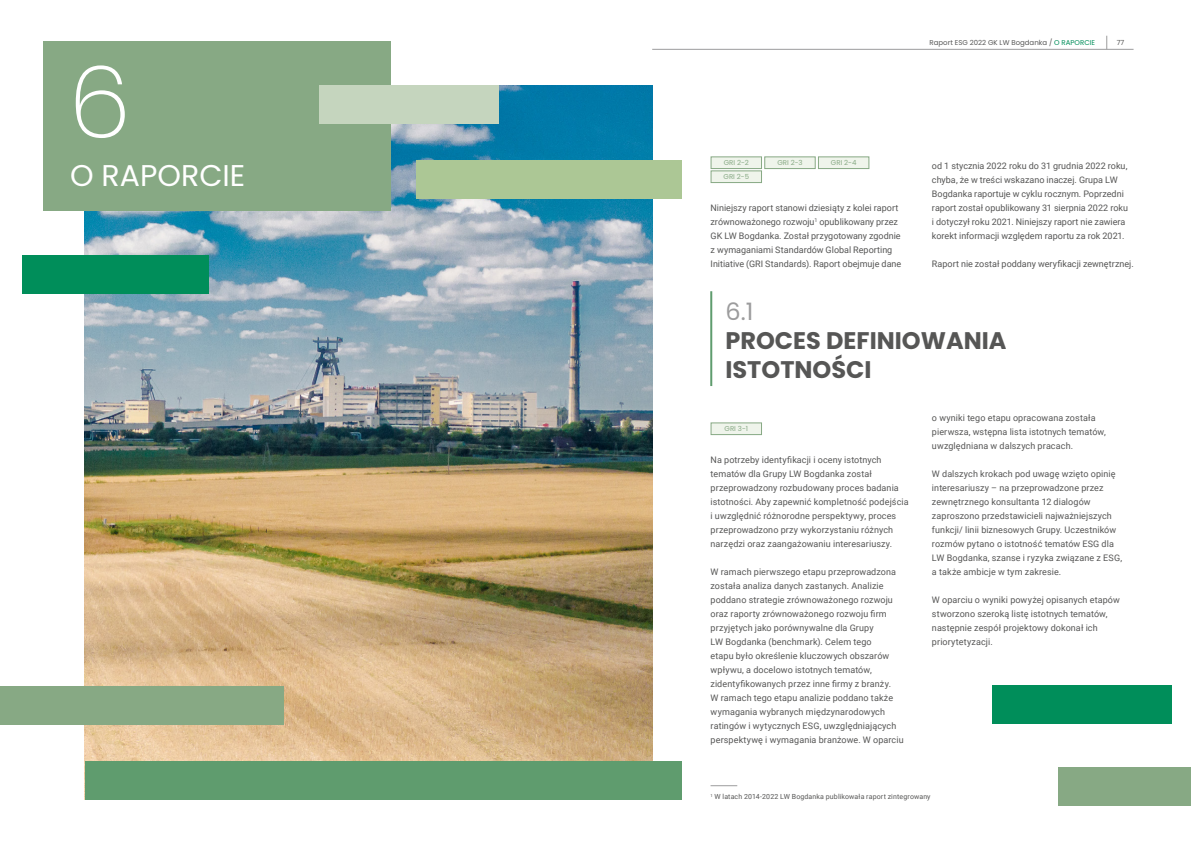
<style>
.page{position:relative;width:1191px;height:842px;background:#fff}
.page>*{position:absolute;margin:0;border:0;box-sizing:border-box;transform-origin:0 0}
.t1{font:200 100px "Poppins";color:#fff}
.t2{font:30px "Poppins";color:#fff}
.t3{font:700 24px/28.8px "Poppins";color:#565655}
.t4{font:24px "Poppins";color:#9c9c9d}
.t5{font:9px/14px "Roboto";letter-spacing:.01em;color:#565655}
.t6{font:7px "Roboto";letter-spacing:.02em;color:#565655}
.t7{font:7px "Poppins";color:#565655}
.t8{font:7px "Poppins";color:#87a984}
.s1{color:#008e5a}
</style>
<div class="page">
<img style="left:85px;top:85px;width:567px;height:676px">
<div style="left:22px;top:255px;width:187px;height:38px;background:#008e5a"></div>
<div style="left:85px;top:761px;width:596px;height:38px;background:#5f9c6e"></div>
<div style="left:0;top:686px;width:283px;height:39px;background:#87a984"></div>
<div style="left:416px;top:161px;width:265px;height:38px;background:#acc795"></div>
<div style="left:43px;top:42px;width:347px;height:169px;background:#87a984"></div>
<div style="left:319px;top:85px;width:180px;height:39px;background:#c5d5be"></div>
<hr style="left:710px;top:291px;width:2px;height:95px;background:#5f9c6e">
<div style="left:710px;top:422px;width:52px;height:13px;background:#eff4eb;border:1px solid #87a984"></div>
<div style="left:710px;top:156px;width:52px;height:13px;background:#eff4eb;border:1px solid #87a984"></div>
<div style="left:764px;top:156px;width:51px;height:13px;background:#eff4eb;border:1px solid #87a984"></div>
<div style="left:818px;top:156px;width:51px;height:13px;background:#eff4eb;border:1px solid #87a984"></div>
<div style="left:710px;top:170px;width:52px;height:13px;background:#eff4eb;border:1px solid #87a984"></div>
<div style="left:1058px;top:767px;width:133px;height:39px;background:#87a984"></div>
<div style="left:992px;top:685px;width:180px;height:39px;background:#008e5a"></div>
<svg style="left:710px;top:785px;width:27px;height:1px"></svg>
<hr style="left:652px;top:49px;width:481px;height:1px;background:#9c9c9d">
<svg style="left:1106px;top:36px;width:1px;height:13px"></svg>
<h1 class="t1" style="left:69px;top:45px;width:64px">6</h1>
<h2 class="t2" style="left:70px;top:158px;width:177px">O RAPORCIE</h2>
<p class="t7" style="left:929px;top:39px;width:167px">Raport ESG 2022 GK LW Bogdanka / <span class="s1">O RAPORCIE</span></p>
<p class="t7" style="left:1116px;top:39px;width:9px">77</p>
<p class="t8" style="left:723px;top:158px;width:27px">GRI 2-2</p>
<p class="t8" style="left:777px;top:158px;width:27px">GRI 2-3</p>
<p class="t8" style="left:831px;top:158px;width:27px">GRI 2-4</p>
<p class="t8" style="left:723px;top:172px;width:27px">GRI 2-5</p>
<p class="t5" style="left:710px;top:201px;width:192px">Niniejszy raport stanowi dziesiąty z kolei raport zrównoważonego rozwoju<sup>1</sup> opublikowany przez GK LW Bogdanka. Został przygotowany zgodnie z wymaganiami Standardów Global Reporting Initiative (GRI Standards). Raport obejmuje dane</p>
<p class="t5" style="left:932px;top:159px;width:198px">od 1 stycznia 2022 roku do 31 grudnia 2022 roku, chyba, że w treści wskazano inaczej. Grupa LW Bogdanka raportuje w cyklu rocznym. Poprzedni raport został opublikowany 31 sierpnia 2022 roku i dotyczył roku 2021. Niniejszy raport nie zawiera korekt informacji względem raportu za rok 2021.</p>
<p class="t5" style="left:932px;top:257px;width:203px">Raport nie został poddany weryfikacji zewnętrznej.</p>
<h3 class="t4" style="left:725px;top:298px;width:29px">6.1</h3>
<h3 class="t3" style="left:725px;top:326px;width:282px">PROCES DEFINIOWANIA<br>ISTOTNOŚCI</h3>
<p class="t8" style="left:724px;top:424px;width:25px">GRI 3-1</p>
<p class="t5" style="left:710px;top:453px;width:200px">Na potrzeby identyfikacji i oceny istotnych tematów dla Grupy LW Bogdanka został przeprowadzony rozbudowany proces badania istotności. Aby zapewnić kompletność podejścia i uwzględnić różnorodne perspektywy, proces przeprowadzono przy wykorzystaniu różnych narzędzi oraz zaangażowaniu interesariuszy.</p>
<p class="t5" style="left:710px;top:565px;width:195px">W ramach pierwszego etapu przeprowadzona została analiza danych zastanych. Analizie poddano strategie zrównoważonego rozwoju oraz raporty zrównoważonego rozwoju firm przyjętych jako porównywalne dla Grupy<br>LW Bogdanka (benchmark). Celem tego<br>etapu było określenie kluczowych obszarów wpływu, a docelowo istotnych tematów, zidentyfikowanych przez inne firmy z branży.<br>W ramach tego etapu analizie poddano także wymagania wybranych międzynarodowych ratingów i wytycznych ESG, uwzględniających perspektywę i wymagania branżowe. W oparciu</p>
<p class="t5" style="left:932px;top:411px;width:175px">o wyniki tego etapu opracowana została pierwsza, wstępna lista istotnych tematów, uwzględniana w dalszych pracach.</p>
<p class="t5" style="left:932px;top:467px;width:192px">W dalszych krokach pod uwagę wzięto opinię interesariuszy – na przeprowadzone przez zewnętrznego konsultanta 12 dialogów zaproszono przedstawicieli najważniejszych funkcji/ linii biznesowych Grupy. Uczestników rozmów pytano o istotność tematów ESG dla LW Bogdanka, szanse i ryzyka związane z ESG, a także ambicje w tym zakresie.</p>
<p class="t5" style="left:932px;top:593px;width:189px">W oparciu o wyniki powyżej opisanych etapów stworzono szeroką listę istotnych tematów, następnie zespół projektowy dokonał ich priorytetyzacji.</p>
<p class="t6" style="left:710px;top:792px;width:221px"><sup>1</sup> W latach 2014-2022 LW Bogdanka publikowała raport zintegrowany</p>
</div>
